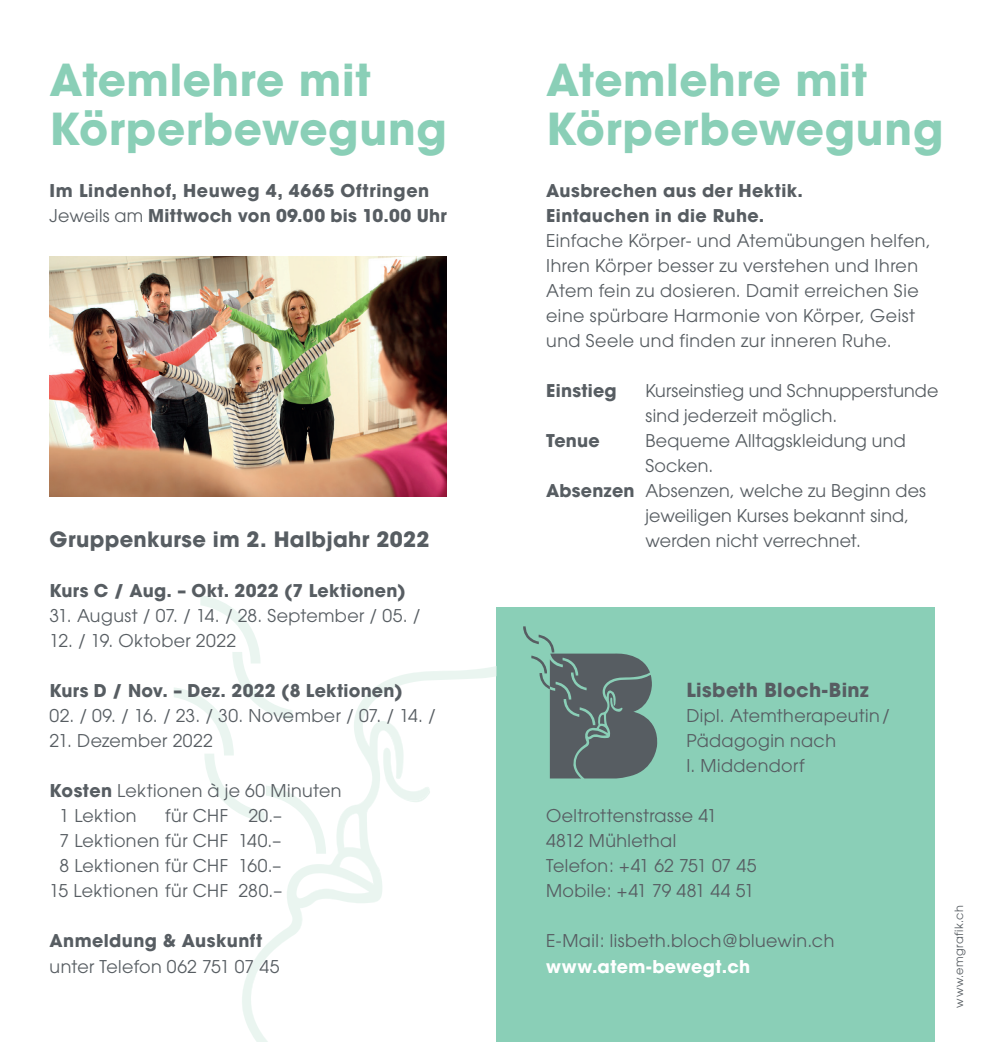
<style>
.page{position:relative;width:993px;height:1042px;background:#fff}
.page>*{position:absolute;margin:0;border:0;box-sizing:border-box;transform-origin:0 0}
.t1{font:700 43.75px/49px "Avant Garde";letter-spacing:.015em;color:#8acfb7}
.t2{font:700 21px "Avant Garde";letter-spacing:.015em;color:#575d62}
.t3{font:700 19.25px "Avant Garde";letter-spacing:.02em;color:#575d62}
.t4{font:17.5px/25px "Avant Garde";letter-spacing:.02em;color:#575d62}
.t5{font:700 17.5px/25px "Avant Garde";letter-spacing:.02em;color:#575d62}
.t6{font:700 17.5px "Avant Garde";letter-spacing:.02em;color:#fff}
.t7{font:11.38px "Avant Garde LT";letter-spacing:.04em;color:#575d62}
.s1{font-weight:400}
.s2{font-weight:700}
</style>
<div class="page">
<div style="left:496px;top:607px;width:438px;height:435px;background:#8acfb7"></div>
<svg style="left:523px;top:626px;width:134px;height:152px"></svg>
<svg style="left:174px;top:595px;width:313px;height:447px"></svg>
<img style="left:50px;top:257px;width:396px;height:240px">
<h1 class="t1" style="left:50px;top:56px;width:398px">Atemlehre mit<br>Körperbewegung</h1>
<p class="t5" style="left:50px;top:177px;width:398px">Im Lindenhof, Heuweg 4, 4665 Oftringen<br><span class="s1">Jeweils am</span> Mittwoch von 09.00 bis 10.00 Uhr</p>
<p class="t2" style="left:50px;top:525px;width:381px">Gruppenkurse im 2. Halbjahr 2022</p>
<p class="t5" style="left:50px;top:578px;width:357px">Kurs C / Aug. – Okt. 2022 (7 Lektionen)</p>
<p class="t4" style="left:50px;top:603px;width:372px">31. August / 07. / 14. / 28. September / 05. /</p>
<p class="t4" style="left:50px;top:628px;width:188px">12. / 19. Oktober 2022</p>
<p class="t5" style="left:50px;top:678px;width:354px">Kurs D / Nov. – Dez. 2022 (8 Lektionen)</p>
<p class="t4" style="left:50px;top:703px;width:387px">02. / 09. / 16. / 23. / 30. November / 07. / 14. /</p>
<p class="t4" style="left:50px;top:728px;width:165px">21. Dezember 2022</p>
<p class="t4" style="left:59px;top:778px;width:283px;text-indent:-10px"><span class="s2">Kosten</span> Lektionen à je 60 Minuten<br>1 Lektion</p>
<p class="t4" style="left:50px;top:803px;width:234px;text-align:right">für CHF 20.–<br>7 Lektionen für CHF 140.–<br>8 Lektionen für CHF 160.–<br>15 Lektionen für CHF 280.–</p>
<p class="t5" style="left:50px;top:928px;width:214px">Anmeldung &amp; Auskunft</p>
<p class="t4" style="left:50px;top:953px;width:231px">unter Telefon 062 751 07 45</p>
<h1 class="t1" style="left:546px;top:56px;width:398px">Atemlehre mit<br>Körperbewegung</h1>
<p class="t5" style="left:546px;top:177px;width:258px">Ausbrechen aus der Hektik.<br>Eintauchen in die Ruhe.</p>
<p class="t4" style="left:546px;top:228px;width:386px">Einfache Körper- und Atemübungen helfen, Ihren Körper besser zu verstehen und Ihren Atem fein zu dosieren. Damit erreichen Sie eine spürbare Harmonie von Körper, Geist und Seele und finden zur inneren Ruhe.</p>
<p class="t5" style="left:546px;top:378px;width:72px">Einstieg</p>
<p class="t4" style="left:645px;top:378px;width:294px">Kurseinstieg und Schnupperstunde sind jederzeit möglich.</p>
<p class="t5" style="left:546px;top:428px;width:55px">Tenue</p>
<p class="t4" style="left:645px;top:428px;width:262px">Bequeme Alltagskleidung und</p>
<p class="t4" style="left:645px;top:453px;width:69px">Socken.</p>
<p class="t4" style="left:546px;top:478px;width:381px"><span class="s2">Absenzen</span> Absenzen, welche zu Beginn des</p>
<p class="t4" style="left:645px;top:503px;width:265px">jeweiligen Kurses bekannt sind,</p>
<p class="t4" style="left:645px;top:528px;width:217px">werden nicht verrechnet.</p>
<p class="t3" style="left:686px;top:677px;width:184px">Lisbeth Bloch-Binz</p>
<p class="t4" style="left:686px;top:703px;width:205px">Dipl. Atemtherapeutin/<br>Pädagogin nach<br>I. Middendorf</p>
<p class="t4" style="left:546px;top:803px;width:212px">Oeltrottenstrasse 41<br>4812 Mühlethal<br>Telefon: +41 62 751 07 45<br>Mobile: +41 79 481 44 51</p>
<p class="t4" style="left:546px;top:928px;width:289px">E-Mail: lisbeth.bloch@bluewin.ch</p>
<p class="t6" style="left:546px;top:954px;width:205px">www.atem-bewegt.ch</p>
<p class="t7" style="left:951px;top:1007px;width:104px;rotate:-90deg">www.emgrafik.ch</p>
</div>
